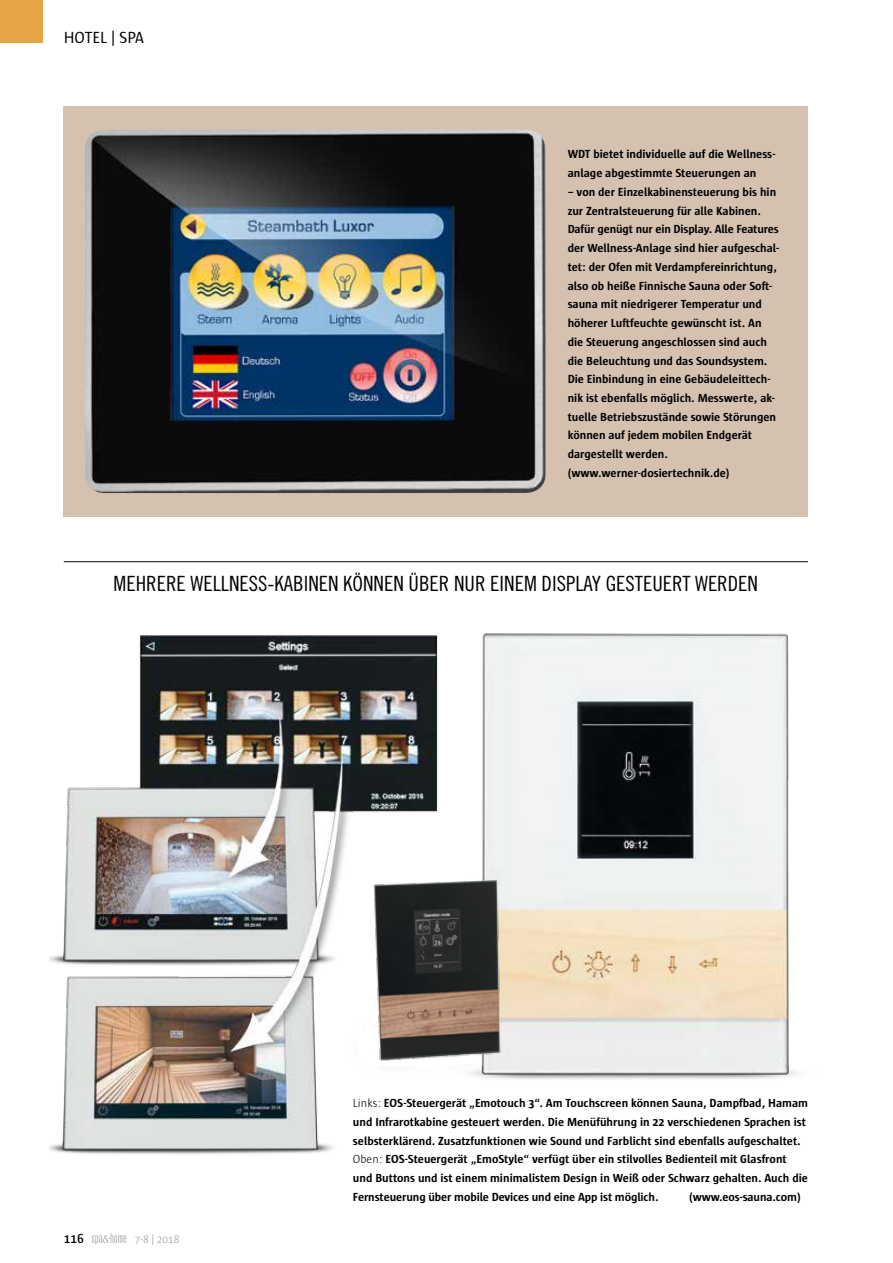
<style>
.page{position:relative;width:893px;height:1263px;background:#fff}
.page>*{position:absolute;margin:0;border:0;box-sizing:border-box;transform-origin:0 0}
.t1{font:21px "Trade Gothic Cond Eighteen";color:#000}
.t2{font:16.5px "Sun";color:#000}
.t3{font:600 13.5px "Sun";color:#000}
.t4{font:700 12px/18.8px "Sun";color:#000}
.t5{font:11.25px "Sun";color:#b1b3b4}
.s1{font-weight:300}
</style>
<div class="page">
<svg style="left:92px;top:1233px;width:34px;height:11px"></svg>
<div style="left:0;top:0;width:43px;height:43px;background:#e6a544"></div>
<div style="left:64px;top:106px;width:744px;height:410px;background:#d4c1b0"></div>
<img style="left:85px;top:130px;width:461px;height:363px">
<hr style="left:64px;top:561px;width:744px;height:1px;background:#000">
<img style="left:50px;top:635px;width:374px;height:519px">
<img style="left:424px;top:633px;width:374px;height:446px">
<img style="left:344px;top:868px;width:200px;height:220px">
<h2 class="t2" style="left:64px;top:28px;width:82px">HOTEL | SPA</h2>
<p class="t4" style="left:568px;top:145px;width:209px">WDT bietet individuelle auf die Wellness&shy;anlage abgestimmte Steuerungen an</p>
<p class="t4" style="left:568px;top:182px;width:213px">– von der Einzelkabinensteuerung bis hin zur Zentralsteuerung für alle Kabinen.<br>Dafür genügt nur ein Display. Alle Features der Wellness-Anlage sind hier aufgeschal&shy;tet: der Ofen mit Verdampfereinrichtung, also ob heiße Finnische Sauna oder Soft&shy;sauna mit niedrigerer Temperatur und höherer Luftfeuchte gewünscht ist. An die Steuerung angeschlossen sind auch die Beleuchtung und das Soundsystem.<br>Die Einbindung in eine Gebäudeleittech&shy;nik ist ebenfalls möglich. Messwerte, ak&shy;tuelle Betriebszustände sowie Störungen können auf jedem mobilen Endgerät dargestellt werden. (www.werner-dosiertechnik.de)</p>
<h1 class="t1" style="left:114px;top:571px;width:646px">MEHRERE WELLNESS-KABINEN KÖNNEN ÜBER NUR EINEM DISPLAY GESTEUERT WERDEN</h1>
<p class="t3" style="left:64px;top:1231px;width:22px">116</p>
<p class="t5" style="left:135px;top:1233px;width:46px">7-8 | 2018</p>
<p class="t4" style="left:353px;top:1094px;width:457px"><span class="s1">Links:</span> EOS-Steuergerät „Emotouch 3“. Am Touchscreen können Sauna, Dampfbad, Hamam und Infrarotkabine gesteuert werden. Die Menüführung in 22 verschiedenen Sprachen ist selbsterklärend. Zusatzfunktionen wie Sound und Farblicht sind ebenfalls aufgeschaltet.<br><span class="s1">Oben:</span> EOS-Steuergerät „EmoStyle“ verfügt über ein stilvolles Bedienteil mit Glasfront und Buttons und ist einem minimalistem Design in Weiß oder Schwarz gehalten. Auch die Fernsteuerung über mobile Devices und eine App ist möglich.</p>
<p class="t4" style="left:689px;top:1187px;width:113px">(www.eos-sauna.com)</p>
</div>
